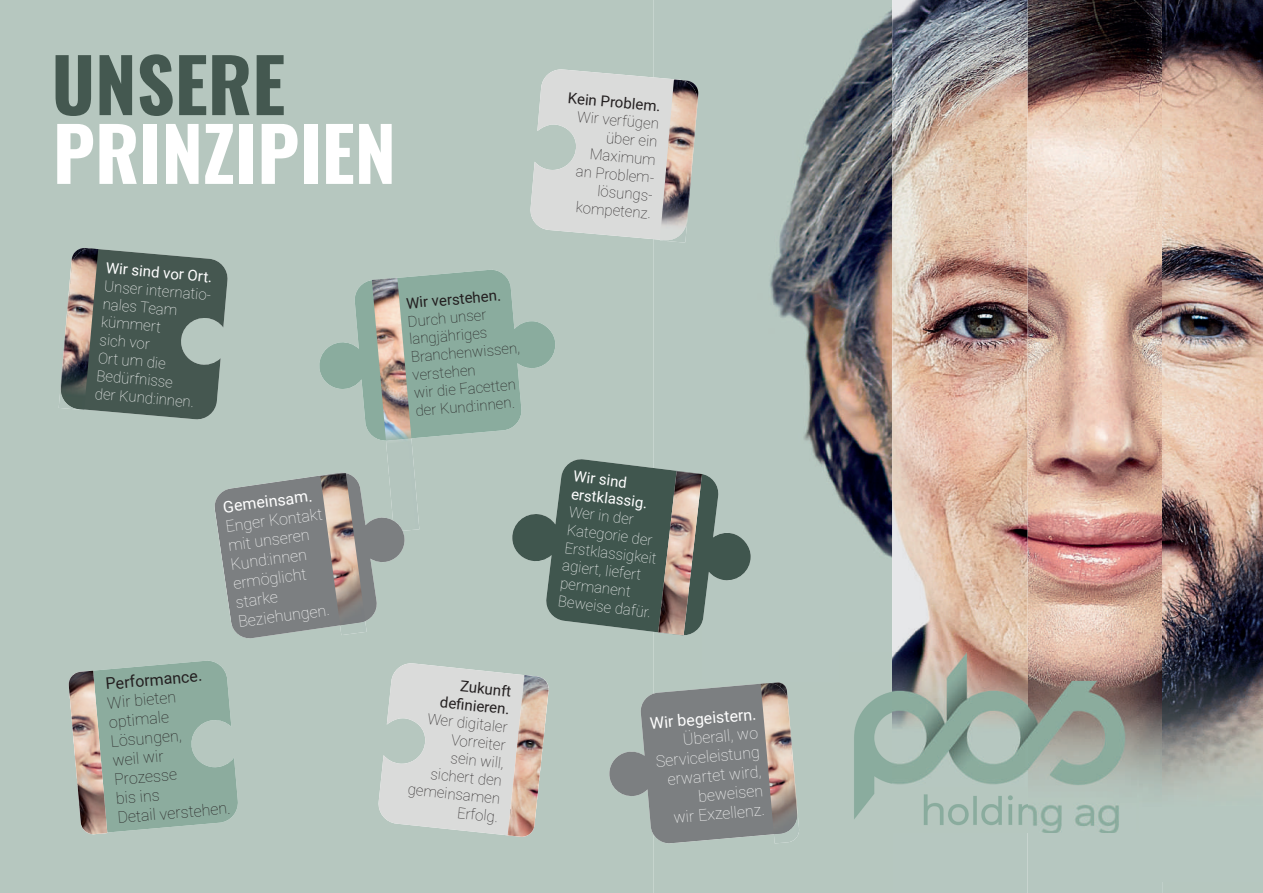
<style>
.page{position:relative;width:1263px;height:893px;background:#b6c7bf}
.page>*{position:absolute;margin:0;border:0;box-sizing:border-box;transform-origin:0 0}
.t1{font:700 73.95px "Oswald";color:#fff}
.t2{font:700 73.95px "Oswald";color:#445850}
.t3{font:100 16.05px/19.2px "Roboto";color:#fff;text-align:right}
.t4{font:100 16.05px/19.2px "Roboto";color:#231f20}
.t5{font:16.05px "Roboto";color:#fff}
.t6{font:16.05px "Roboto";color:#231f20}
.t7{font:100 15px/18px "Roboto";color:#231f20;text-align:right}
.t8{font:100 15px/18px "Roboto";color:#fff}
.t9{font:15px/18px "Roboto";color:#231f20;text-align:right}
.t10{font:15px/18px "Roboto";color:#fff}
</style>
<div class="page">
<img style="left:892px;top:0;width:271px;height:893px">
<img style="left:653px;top:0;width:239px;height:525px">
<div style="left:798px;top:525px;width:94px;height:157px;background:#b6c7c0"></div>
<div style="left:799px;top:682px;width:40px;height:53px;background:#b6c7bf"></div>
<div style="left:749px;top:735px;width:95px;height:158px;background:#b6c7bf"></div>
<div style="left:653px;top:844px;width:96px;height:49px;background:#b6c7bf"></div>
<div style="left:844px;top:833px;width:48px;height:60px;background:#b6c7bf"></div>
<img style="left:1163px;top:0;width:100px;height:881px">
<img style="left:839px;top:652px;width:300px;height:181px">
<svg style="left:530px;top:69px;width:168px;height:172px;background:#d3d7d4"></svg>
<svg style="left:505px;top:49px;width:6px;height:173px"></svg>
<img style="left:660px;top:80px;width:38px;height:160px">
<svg style="left:575px;top:250px;width:1px;height:172px"></svg>
<svg style="left:316px;top:269px;width:242px;height:172px;background:#9bb6aa"></svg>
<svg style="left:292px;top:288px;width:8px;height:161px"></svg>
<img style="left:386px;top:438px;width:33px;height:20px">
<img style="left:372px;top:278px;width:39px;height:163px">
<svg style="left:247px;top:267px;width:2px;height:157px"></svg>
<svg style="left:60px;top:248px;width:168px;height:172px;background:#5c6e67"></svg>
<img style="left:59px;top:248px;width:33px;height:162px">
<img style="left:61px;top:249px;width:37px;height:161px">
<img style="left:798px;top:682px;width:1px;height:161px">
<svg style="left:68px;top:458px;width:730px;height:386px;background:#a4b0aa"></svg>
<img style="left:658px;top:471px;width:44px;height:164px">
<h1 class="t2" style="left:52px;top:46px;width:235px">UNSERE</h1>
<h1 class="t1" style="left:53px;top:115px;width:345px">PRINZIPIEN</h1>
<p class="t10" style="left:107px;top:258px;width:108px;rotate:5deg">Wir sind vor Ort.</p>
<p class="t8" style="left:105px;top:276px;width:112px;rotate:5deg">Unser internatio&shy;nales Team kümmert<br>sich vor<br>Ort um die<br>Bedürfnisse<br>der Kund:innen.</p>
<p class="t5" style="left:222px;top:496px;width:91px;rotate:-7deg">Gemeinsam.</p>
<p class="t3" style="left:224px;top:516px;width:99px;text-align:left;rotate:-7deg">Enger Kontakt mit unseren<br>Kund:innen ermöglicht starke<br>Beziehungen.</p>
<p class="t6" style="left:105px;top:673px;width:98px;rotate:-5deg">Performance.</p>
<p class="t4" style="left:107px;top:693px;width:115px;rotate:-5deg">Wir bieten optimale<br>Lösungen,<br>weil wir<br>Prozesse<br>bis ins<br>Detail verstehen.</p>
<p class="t9" style="left:405px;top:294px;width:96px;rotate:-5deg">Wir verstehen.</p>
<p class="t7" style="left:407px;top:312px;width:111px;text-align:left;rotate:-5deg">Durch unser langjähriges<br>Branchenwissen, verstehen<br>wir die Facetten der Kund:innen.</p>
<p class="t9" style="left:443px;top:674px;width:71px;rotate:6deg">Zukunft defi nieren.</p>
<p class="t7" style="left:416px;top:708px;width:94px;rotate:6deg">Wer digitaler<br>Vorreiter<br>sein will, sichert den gemeinsamen<br>Erfolg.</p>
<p class="t9" style="left:569px;top:88px;width:94px;rotate:5deg">Kein Problem.</p>
<p class="t7" style="left:578px;top:107px;width:87px;rotate:5deg">Wir verfügen über ein<br>Maximum an Problem&shy;lösungs&shy;kompetenz.</p>
<p class="t10" style="left:575px;top:466px;width:78px;rotate:7deg">Wir sind erstklassig.</p>
<p class="t8" style="left:570px;top:502px;width:95px;rotate:7deg">Wer in der<br>Kategorie der<br>Erstklassigkeit agiert, liefert permanent<br>Beweise dafür.</p>
<p class="t5" style="left:649px;top:712px;width:108px;rotate:-5deg">Wir begeistern.</p>
<p class="t3" style="left:653px;top:732px;width:106px;rotate:-5deg">Überall, wo<br>Serviceleistung erwartet wird, beweisen<br>wir Exzellenz.</p>
</div>
